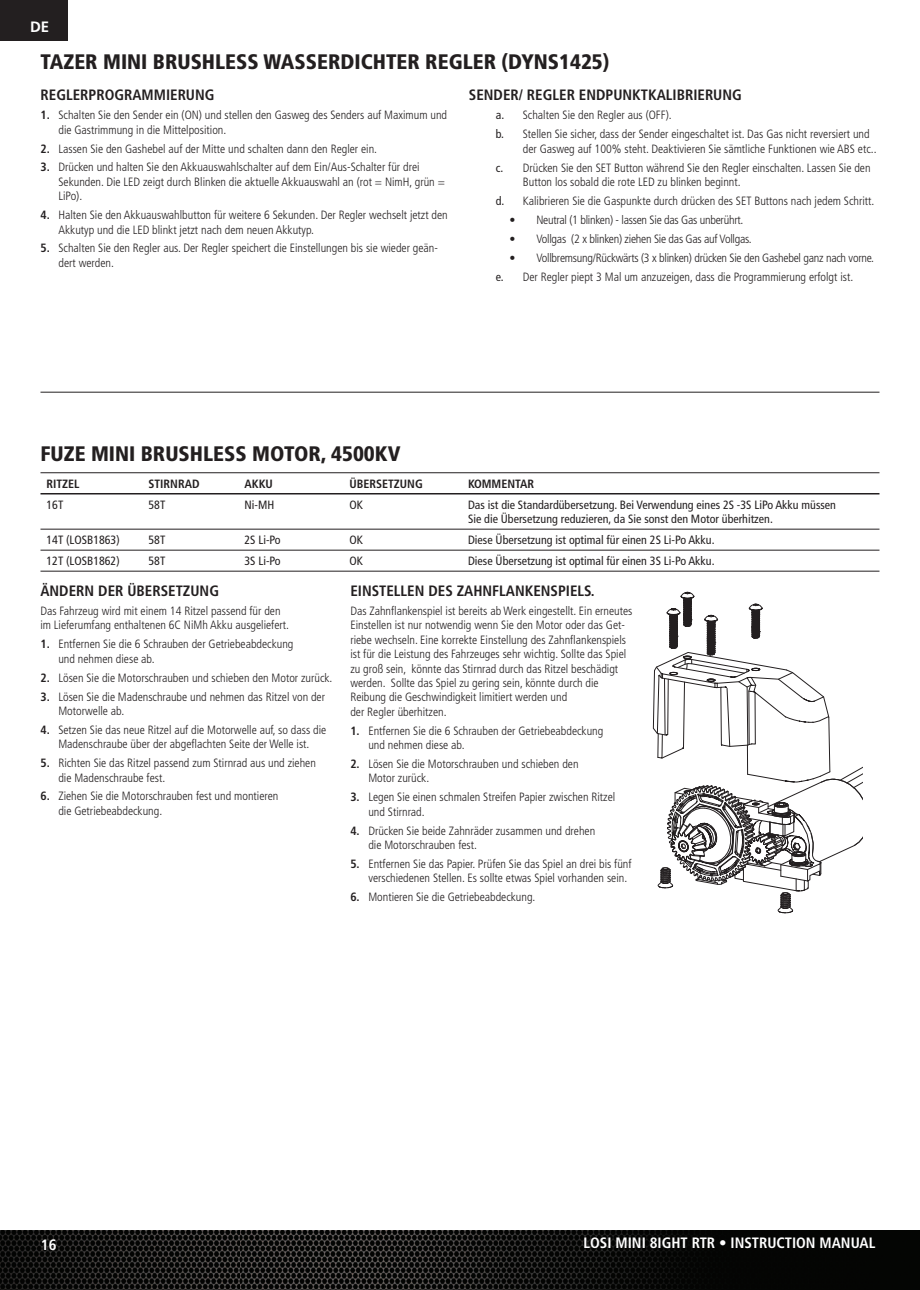
<style>
.page{position:relative;width:920px;height:1290px;background:#fff}
.page>*{position:absolute;margin:0;border:0;box-sizing:border-box;transform-origin:0 0}
.t1{font:900 condensed 21px "Frutiger LT Std";color:#231f20}
.t2{font:700 condensed 15px "Frutiger LT Std";color:#231f20}
.t3{font:700 condensed 15px "Frutiger LT Std";color:#fff}
.t4{font:700 15px "Frutiger LT Std";color:#fff}
.t5{font:300 condensed 12px/14.4px "Frutiger LT Std";color:#231f20}
.t6{font:condensed 12px/14.4px "Frutiger LT Std";color:#231f20}
.t7{font:300 condensed 12px/18.9px "Frutiger LT Std";letter-spacing:-.02em;color:#231f20}
.t8{font:700 condensed 12px "Frutiger LT Std";color:#231f20}
.s1{font-weight:700}
.s2{font-weight:400}
</style>
<div class="page">
<hr style="left:40px;top:392px;width:839px;height:1px;background:#231f20">
<hr style="left:40px;top:472px;width:839px;height:1px;background:#231f20">
<hr style="left:40px;top:529px;width:839px;height:1px;background:#231f20">
<hr style="left:40px;top:550px;width:839px;height:1px;background:#231f20">
<hr style="left:40px;top:571px;width:839px;height:1px;background:#231f20">
<hr style="left:40px;top:493px;width:839px;height:1px;background:#231f20">
<svg style="left:653px;top:570px;width:209px;height:344px"></svg>
<div style="left:0;top:0;width:68px;height:40px;background:#231f20"></div>
<img style="left:0;top:1230px;width:920px;height:60px">
<p class="t4" style="left:30px;top:21px;width:21px">DE</p>
<h1 class="t1" style="left:40px;top:53px;width:570px">TAZER MINI BRUSHLESS WASSERDICHTER REGLER (DYNS1425)</h1>
<p class="t2" style="left:40px;top:89px;width:176px">REGLERPROGRAMMIERUNG</p>
<p class="t5" style="left:58px;top:109px;width:390px;text-indent:-18px"><span class="s1">1.</span> Schalten Sie den Sender ein (ON) und stellen den Gasweg des Senders auf Maximum und die Gastrimmung in die Mittelposition.</p>
<p class="t5" style="left:40px;top:142px;width:338px"><span class="s1">2.</span> Lassen Sie den Gashebel auf der Mitte und schalten dann den Regler ein.</p>
<p class="t5" style="left:58px;top:161px;width:388px;text-indent:-18px"><span class="s1">3.</span> Drücken und halten Sie den Akkuauswahlschalter auf dem Ein/Aus-Schalter für drei<br>Sekunden. Die LED zeigt durch Blinken die aktuelle Akkuauswahl an (rot = NimH, grün =<br>LiPo).</p>
<p class="t5" style="left:58px;top:209px;width:391px;text-indent:-18px"><span class="s1">4.</span> Halten Sie den Akkuauswahlbutton für weitere 6 Sekunden. Der Regler wechselt jetzt den<br>Akkutyp und die LED blinkt jetzt nach dem neuen Akkutyp.</p>
<p class="t5" style="left:58px;top:242px;width:381px;text-indent:-18px"><span class="s1">5.</span> Schalten Sie den Regler aus. Der Regler speichert die Einstellungen bis sie wieder geän&shy;dert werden.</p>
<p class="t2" style="left:469px;top:89px;width:274px">SENDER/ REGLER ENDPUNKTKALIBRIERUNG</p>
<p class="t5" style="left:496px;top:107px;width:375px;line-height:18.9px"><span class="s2">a.</span> Schalten Sie den Regler aus (OFF).<br><span class="s2">b.</span> Stellen Sie sicher, dass der Sender eingeschaltet ist. Das Gas nicht reversiert und</p>
<p class="t5" style="left:496px;top:140px;width:382px;line-height:18.9px;text-indent:27px">der Gasweg auf 100% steht. Deaktivieren Sie sämtliche Funktionen wie ABS etc.. <span class="s2">c.</span> Drücken Sie den SET Button während Sie den Regler einschalten. Lassen Sie den</p>
<p class="t5" style="left:496px;top:173px;width:380px;line-height:18.9px;text-indent:27px">Button los sobald die rote LED zu blinken beginnt.<br><span class="s2">d.</span> Kalibrieren Sie die Gaspunkte durch drücken des SET Buttons nach jedem Schritt.</p>
<p class="t7" style="left:509px;top:211px;width:236px">• Neutral (1 blinken) - lassen Sie das Gas unberührt.</p>
<p class="t7" style="left:509px;top:230px;width:244px">• Vollgas (2 x blinken) ziehen Sie das Gas auf Vollgas.</p>
<p class="t7" style="left:496px;top:249px;width:380px;text-indent:14px">• Vollbremsung/Rückwärts (3 x blinken) drücken Sie den Gashebel ganz nach vorne. <span class="s2">e.</span> Der Regler piept 3 Mal um anzuzeigen, dass die Programmierung erfolgt ist.</p>
<h1 class="t1" style="left:40px;top:445px;width:361px">FUZE MINI BRUSHLESS MOTOR, 4500KV</h1>
<p class="t8" style="left:46px;top:479px;width:35px">RITZEL</p>
<p class="t8" style="left:148px;top:479px;width:53px">STIRNRAD</p>
<p class="t8" style="left:245px;top:479px;width:30px">AKKU</p>
<p class="t8" style="left:350px;top:479px;width:75px">ÜBERSETZUNG</p>
<p class="t8" style="left:468px;top:479px;width:67px">KOMMENTAR</p>
<p class="t6" style="left:46px;top:498px;width:18px">16T</p>
<p class="t6" style="left:148px;top:498px;width:18px">58T</p>
<p class="t6" style="left:244px;top:498px;width:31px">Ni-MH</p>
<p class="t6" style="left:349px;top:498px;width:15px">OK</p>
<p class="t6" style="left:468px;top:498px;width:369px">Das ist die Standardübersetzung. Bei Verwendung eines 2S -3S LiPo Akku müssen<br>Sie die Übersetzung reduzieren, da Sie sonst den Motor überhitzen.</p>
<p class="t6" style="left:46px;top:534px;width:75px">14T (LOSB1863)</p>
<p class="t6" style="left:149px;top:534px;width:18px">58T</p>
<p class="t6" style="left:245px;top:534px;width:38px">2S Li-Po</p>
<p class="t6" style="left:350px;top:534px;width:15px">OK</p>
<p class="t6" style="left:468px;top:534px;width:248px">Diese Übersetzung ist optimal für einen 2S Li-Po Akku.</p>
<p class="t6" style="left:46px;top:555px;width:75px">12T (LOSB1862)</p>
<p class="t6" style="left:149px;top:555px;width:18px">58T</p>
<p class="t6" style="left:245px;top:555px;width:38px">3S Li-Po</p>
<p class="t6" style="left:350px;top:555px;width:15px">OK</p>
<p class="t6" style="left:468px;top:555px;width:248px">Diese Übersetzung ist optimal für einen 3S Li-Po Akku.</p>
<p class="t2" style="left:40px;top:585px;width:180px">ÄNDERN DER ÜBERSETZUNG</p>
<p class="t5" style="left:40px;top:605px;width:250px">Das Fahrzeug wird mit einem 14 Ritzel passend für den im Lieferumfang enthaltenen 6C NiMh Akku ausgeliefert.</p>
<p class="t5" style="left:58px;top:638px;width:237px;text-indent:-18px"><span class="s1">1.</span> Entfernen Sie die 6 Schrauben der Getriebeabdeckung und nehmen diese ab.</p>
<p class="t5" style="left:40px;top:671px;width:293px"><span class="s1">2.</span> Lösen Sie die Motorschrauben und schieben den Motor zurück.</p>
<p class="t5" style="left:58px;top:690px;width:268px;text-indent:-18px"><span class="s1">3.</span> Lösen Sie die Madenschraube und nehmen das Ritzel von der<br>Motorwelle ab.</p>
<p class="t5" style="left:40px;top:723px;width:287px;text-align:center"><span class="s1">4.</span> Setzen Sie das neue Ritzel auf die Motorwelle auf, so dass die<br>Madenschraube über der abgeflachten Seite der Welle ist.</p>
<p class="t5" style="left:58px;top:757px;width:259px;text-indent:-18px"><span class="s1">5.</span> Richten Sie das Ritzel passend zum Stirnrad aus und ziehen die Madenschraube fest.</p>
<p class="t5" style="left:58px;top:790px;width:222px;text-indent:-18px"><span class="s1">6.</span> Ziehen Sie die Motorschrauben fest und montieren die Getriebeabdeckung.</p>
<p class="t2" style="left:350px;top:585px;width:246px">EINSTELLEN DES ZAHNFLANKENSPIELS.</p>
<p class="t5" style="left:350px;top:605px;width:284px">Das Zahnflankenspiel ist bereits ab Werk eingestellt. Ein erneutes Einstellen ist nur notwendig wenn Sie den Motor oder das Get&shy;riebe wechseln. Eine korrekte Einstellung des Zahnflankenspiels ist für die Leistung des Fahrzeuges sehr wichtig. Sollte das Spiel zu groß sein, könnte das Stirnrad durch das Ritzel beschädigt werden. Sollte das Spiel zu gering sein, könnte durch die Reibung die Geschwindigkeit limitiert werden und<br>der Regler überhitzen.</p>
<p class="t5" style="left:368px;top:724px;width:237px;text-indent:-18px"><span class="s1">1.</span> Entfernen Sie die 6 Schrauben der Getriebeabdeckung und nehmen diese ab.</p>
<p class="t5" style="left:368px;top:758px;width:212px;text-indent:-18px"><span class="s1">2.</span> Lösen Sie die Motorschrauben und schieben den<br>Motor zurück.</p>
<p class="t5" style="left:368px;top:791px;width:248px;text-indent:-18px"><span class="s1">3.</span> Legen Sie einen schmalen Streifen Papier zwischen Ritzel und Stirnrad.</p>
<p class="t5" style="left:368px;top:824px;width:228px;text-indent:-18px"><span class="s1">4.</span> Drücken Sie beide Zahnräder zusammen und drehen die Motorschrauben fest.</p>
<p class="t5" style="left:368px;top:857px;width:265px;text-indent:-18px"><span class="s1">5.</span> Entfernen Sie das Papier. Prüfen Sie das Spiel an drei bis fünf verschiedenen Stellen. Es sollte etwas Spiel vorhanden sein.</p>
<p class="t5" style="left:350px;top:891px;width:187px"><span class="s1">6.</span> Montieren Sie die Getriebeabdeckung.</p>
<p class="t3" style="left:41px;top:1239px;width:17px">16</p>
<p class="t3" style="left:584px;top:1237px;width:293px">LOSI MINI 8IGHT RTR • INSTRUCTION MANUAL</p>
</div>
